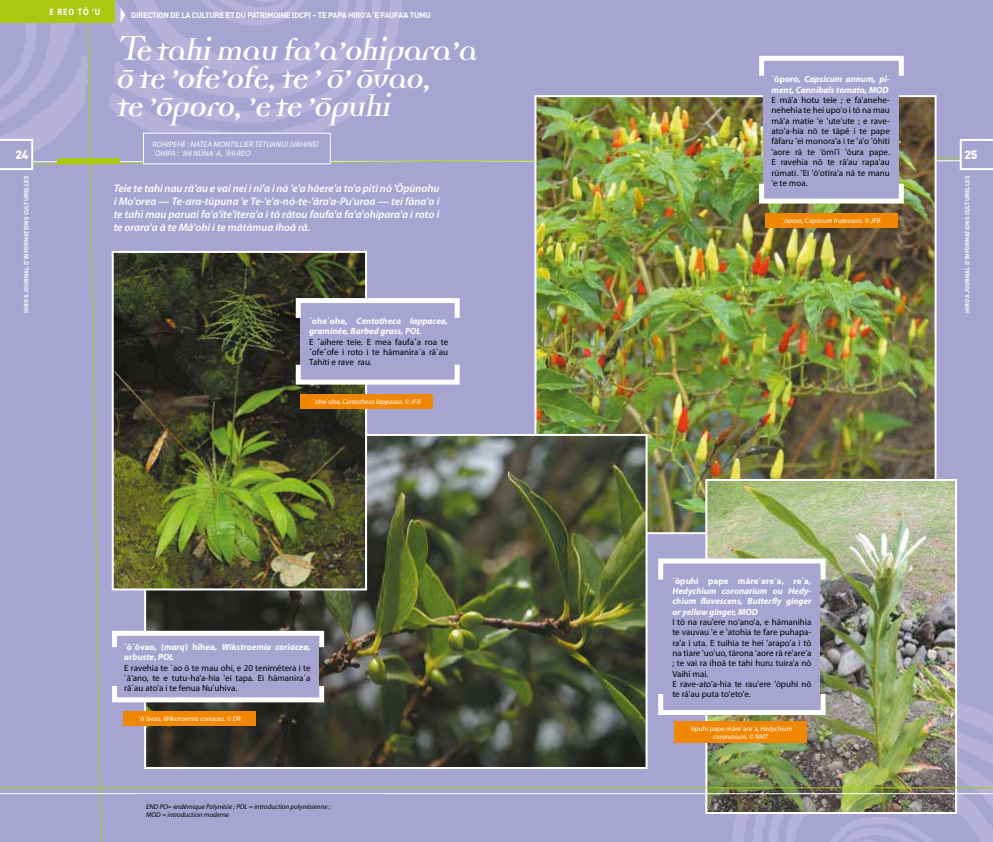
<style>
.page{position:relative;width:993px;height:842px;background:#fff}
.page>*{position:absolute;margin:0;border:0;box-sizing:border-box;transform-origin:0 0}
.t1{font:italic 700 32.7px/28.3px "Democratica";color:#fff}
.t2{font:900 12px "DIN";color:#fff}
.t3{font:italic 600 11px/13.2px "Myriad Pro";color:#fff;text-align:justify}
.t4{font:700 9.4px "Myriad Pro";color:#fff;scale:.85 1}
.t5{font:9px/10.3px "Myriad Pro";color:#000}
.t6{font:italic 700 9px/10.4px "Myriad Pro";color:#fff;text-align:justify}
.t7{font:700 8px "DIN";letter-spacing:-.04em;color:#fff}
.t8{font:italic 8px/9.6px "Myriad Pro";letter-spacing:.01em;color:#fff}
.t9{font:italic 7px/8.4px "Myriad Pro";color:#fff;text-align:center}
.t10{font:italic 7px/8px "Myriad Pro";color:#000}
.t11{font:700 6px "DIN";color:#fff}
.s1{font-weight:400;font-size:56.3px}
.s2{font-weight:700;color:#fff}
.s3{font-weight:700;font-style:italic;color:#fff}
.s4{font-weight:700}
.s5{font-style:normal}
</style>
<div class="page">
<img style="left:0;top:0;width:992px;height:842px">
<h2 class="t2" style="left:15px;top:147px;width:14px">24</h2>
<p class="t11" style="left:22px;top:313px;width:139px;rotate:-90deg">HIRO’A JOURNAL D’INFORMATIONS CULTURELLES</p>
<p class="t4" style="left:49px;top:6px;width:17px">E reo</p>
<p class="t4" style="left:78px;top:6px;width:27px">tō ‘u</p>
<p class="t7" style="left:131px;top:10px;width:10px">DIRECTION</p>
<p class="t7" style="left:170px;top:10px;width:28px">DELACULTURE</p>
<p class="t7" style="left:225px;top:10px;width:28px">ETDUPATRIMOINE</p>
<p class="t7" style="left:292px;top:10px;width:47px">(DCP) – TE PAPA</p>
<p class="t7" style="left:348px;top:10px;width:6px">HIRO</p>
<p class="t7" style="left:365px;top:10px;width:26px">’A ‘E FAUFA</p>
<p class="t7" style="left:402px;top:10px;width:14px">’A TUMU</p>
<h1 class="t1" style="left:115px;top:39px;width:369px"><span class="s1">T</span>e tahimau fa'a'ohipara'a o-te 'ofe'ofe,te 'o-'o-vao,<br>te 'o-poro,'e te 'o-puhi</h1>
<p class="t8" style="left:152px;top:139px;width:168px">Rohipehe : Na tea Montillier Tetuanui (vahine) ΄ohipa : ΄Ihi nūna΄a, ΄ihi reo</p>
<p class="t3" style="left:114px;top:181px;width:327px">Teie te tahi nau rā'au e vai nei i ni'a i nā 'e'a hāere'a to'o piti nō 'Ōpūnohu i Mo'orea — Te-ara-tūpuna 'e Te-'e'a-nō-te-'āro'a-Pu'uroa — tei fāna'o i te tahi mau paruai fa'a'ite'itera'a i tō rātou faufa'a fa'a'ohipara'a i roto i te orara'a ā te Mā'ohi i te mātāmua ihoā rā.</p>
<p class="t5" style="left:309px;top:316px;width:140px"><span class="s2">΄ohe΄ohe</span><span class="s3">, Centotheca lappacea, graminée, Barbed grass, POL<br></span>E <span class="s4">΄</span>aihere teie. E mea faufa<span class="s4">΄</span>a roa te <span class="s4">΄</span>ofe<span class="s4">΄</span>ofe i roto i te hāmanira΄a rā΄au<br>Tahiti e rave rau.</p>
<p class="t9" style="left:313px;top:397px;width:105px"><span class="s5">΄ohe΄ohe</span>, Centotheca lappacea. © JfB</p>
<p class="t5" style="left:124px;top:642px;width:188px"><span class="s2">΄ō΄ōvao, (</span><span class="s3">marq</span><span class="s2">) hīhea,</span> <span class="s3">Wikstroemia coriacea, arbuste</span><span class="s2">,</span> <span class="s3">POL<br></span>E ravehia te ΄ao ō te mau ohi, e 20 tenimētera i te ΄ā’ano, te e tutu-ha'a-hia 'ei tapa. Ei hāmanira΄a rā΄au ato'a i te fenua Nu'uhiva.</p>
<p class="t9" style="left:138px;top:715px;width:104px"><span class="s5">΄ō΄ōvao</span>, Wikstroemia coriacea. © DR</p>
<p class="t10" style="left:146px;top:802px;width:186px;text-indent:14px">PO= endémique Polynésie ; POL = introduction polynésienne ;<br>MOD = introduction moderne</p>
<p class="t10" style="left:146px;top:802px;width:5px">END</p>
<p class="t6" style="left:771px;top:74px;width:120px"><span class="s5">΄ōporo,</span> Capsicum annum, pi&shy;ment, Cannibals tomato, MOD</p>
<p class="t5" style="left:771px;top:95px;width:120px;text-align:justify">E mā'a hotu teie ; e fa'anehe&shy;nehehia te hei upo'o i tō na mau mā'a matie 'e 'ute'ute ; e rave&shy;ato'a-hia nō te tāpē i te pape fāfaru 'ei monora'a i te 'a'o 'ōhiti 'aore rā te 'ōmi'i 'ōura pape.<br>E ravehia nō te rā'au rapa'au rūmati. 'Ei 'ō'otira'a nā te manu 'e te moa.</p>
<p class="t9" style="left:782px;top:216px;width:96px"><span class="s5">΄ōporo</span>, Capsicum frutescens. © JfB</p>
<h2 class="t2" style="left:964px;top:147px;width:14px">25</h2>
<p class="t11" style="left:963px;top:313px;width:139px;rotate:-90deg">HIRO’A JOURNAL D’INFORMATIONS CULTURELLES</p>
<p class="t6" style="left:672px;top:575px;width:140px"><span class="s5">΄ōpuhi pape māre΄are΄a, re΄a</span>, Hedychium coronarium ou Hedy&shy;chium flavescens, Butterfly ginger or yellow ginger, MOD</p>
<p class="t5" style="left:672px;top:617px;width:140px">I tō na rau'ere no'ano'a, e hāmanihia te vauvau 'e e 'atohia te fare puhapa&shy;ra'a i uta. E tuihia te hei 'arapo'a i tō na tiare 'uo'uo, tārona 'aore rā re'are'a ; te vai ra ihoā te tahi huru tuira'a nō<br>Vaihī mai.<br>E rave-ato'a-hia te rau'ere 'ōpuhi nō te rā'au puta to'eto'e.</p>
<p class="t9" style="left:688px;top:724px;width:105px"><span class="s5">΄ōpuhi pape māre΄are΄a</span>, Hedychium coronarium. © NMT</p>
</div>
